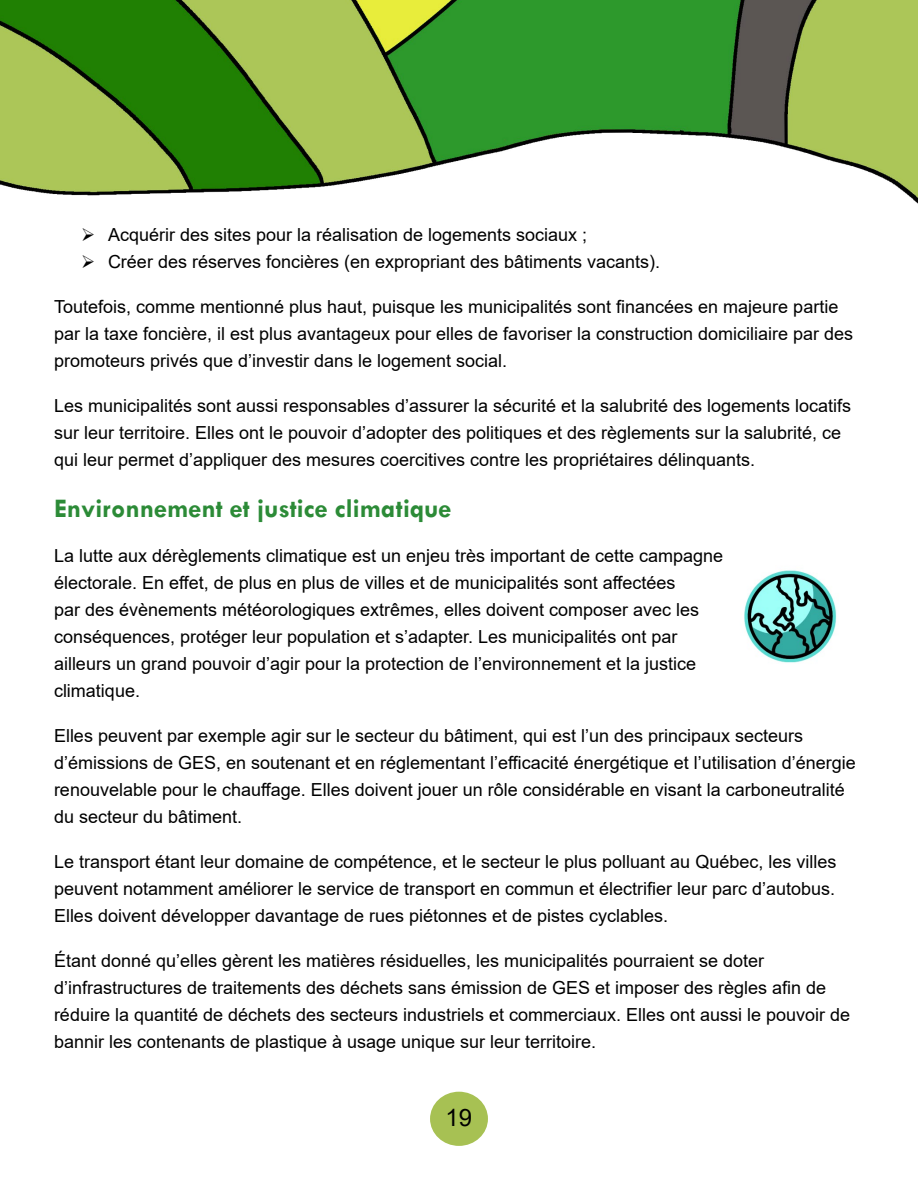
<style>
.page{position:relative;width:918px;height:1188px;background:#fff}
.page>*{position:absolute;margin:0;border:0;box-sizing:border-box;transform-origin:0 0}
.t1{font:700 27px "Tw Cen";color:#2c8b37}
.t2{font:24px "Arial";color:#000}
.t3{font:18px/27px "Arial";color:#000}
</style>
<div class="page">
<div style="left:430px;top:1092px;width:58px;height:54px;background:#a7c153;border-radius:50%"></div>
<img style="left:0;top:0;width:918px;height:204px">
<img style="left:744px;top:570px;width:93px;height:93px">
<p class="t3" style="left:81px;top:221px;width:508px">➢ Acquérir des sites pour la réalisation de logements sociaux ;</p>
<p class="t3" style="left:81px;top:248px;width:581px">➢ Créer des réserves foncières (en expropriant des bâtiments vacants).</p>
<p class="t3" style="left:54px;top:293px;width:801px">Toutefois, comme mentionné plus haut, puisque les municipalités sont financées en majeure partie par la taxe foncière, il est plus avantageux pour elles de favoriser la construction domiciliaire par des promoteurs privés que d’investir dans le logement social.</p>
<p class="t3" style="left:54px;top:392px;width:799px">Les municipalités sont aussi responsables d’assurer la sécurité et la salubrité des logements locatifs sur leur territoire. Elles ont le pouvoir d’adopter des politiques et des règlements sur la salubrité, ce qui leur permet d’appliquer des mesures coercitives contre les propriétaires délinquants.</p>
<h1 class="t1" style="left:54px;top:492px;width:399px">Environnement et justice climatique</h1>
<p class="t3" style="left:54px;top:542px;width:671px">La lutte aux dérèglements climatique est un enjeu très important de cette campagne électorale. En effet, de plus en plus de villes et de municipalités sont affectées<br>par des évènements météorologiques extrêmes, elles doivent composer avec les conséquences, protéger leur population et s’adapter. Les municipalités ont par ailleurs un grand pouvoir d’agir pour la protection de l’environnement et la justice climatique.</p>
<p class="t3" style="left:54px;top:722px;width:803px">Elles peuvent par exemple agir sur le secteur du bâtiment, qui est l’un des principaux secteurs d’émissions de GES, en soutenant et en réglementant l’efficacité énergétique et l’utilisation d’énergie renouvelable pour le chauffage. Elles doivent jouer un rôle considérable en visant la carboneutralité du secteur du bâtiment.</p>
<p class="t3" style="left:54px;top:848px;width:784px;text-align:justify">Le transport étant leur domaine de compétence, et le secteur le plus polluant au Québec, les villes peuvent notamment améliorer le service de transport en commun et électrifier leur parc d’autobus.<br>Elles doivent développer davantage de rues piétonnes et de pistes cyclables.</p>
<p class="t3" style="left:54px;top:947px;width:798px">Étant donné qu’elles gèrent les matières résiduelles, les municipalités pourraient se doter d’infrastructures de traitements des déchets sans émission de GES et imposer des règles afin de réduire la quantité de déchets des secteurs industriels et commerciaux. Elles ont aussi le pouvoir de bannir les contenants de plastique à usage unique sur leur territoire.</p>
<h2 class="t2" style="left:446px;top:1101px;width:28px">19</h2>
</div>
